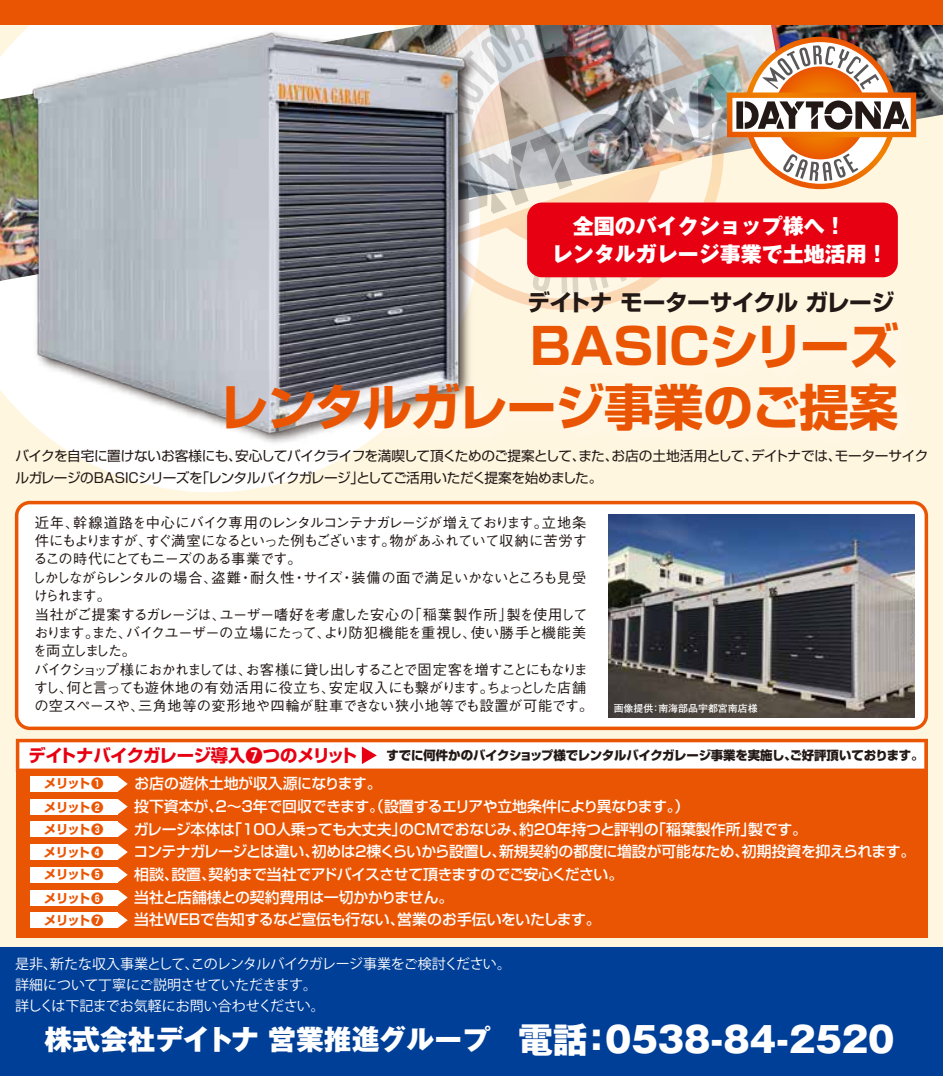
<style>
.page{position:relative;width:943px;height:1076px;background:#fff}
.page>*{position:absolute;margin:0;border:0;box-sizing:border-box;transform-origin:0 0}
.t1{font:700 49.52px/61.2px "Shin Go Pro";letter-spacing:-.035em;color:#ea5504;text-align:right}
.t2{font:800 27.82px "Gothic MB101 Pro";color:#fff}
.t3{font:700 22.75px "Shin Go Pro";letter-spacing:-.03em;color:#221815}
.t4{font:800 21px/28.9px "Gothic MB101 Pro";color:#fff;text-align:center}
.t5{font:700 17.32px "Shin Go Pro";letter-spacing:-.03em;color:#e60012}
.t6{font:500 14.88px "Shin Go Pro";letter-spacing:-.02em;color:#fff}
.t7{font:500 14.88px "Shin Go Pro";color:#fff}
.t8{font:500 14.17px/18.4px "Gothic BBB Pro";letter-spacing:-.055em;color:#221815}
.t9{font:14px/21px "Gothic MB101 Pro Regular 83 pv RKSJ H";letter-spacing:-.02em;color:#fff}
.t10{font:13.65px/22.8px "Shin Go Pro";letter-spacing:-.035em;color:#221815}
.t11{font:800 12.42px "Shin Go Pro";letter-spacing:-.02em;color:#221815}
.t12{font:700 12.42px "Shin Go Pro";letter-spacing:-.035em;color:#ea5504}
.t13{font:700 9.97px "Futo Go B101 Pro";color:#fff}
.s1{font-size:34.65px}
</style>
<div class="page">
<div style="left:0;top:0;width:943px;height:1075px;background:#fff6e0"></div>
<svg style="left:0;top:38px;width:315px;height:454px;fill:#fff"></svg>
<img style="left:0;top:62px;width:17px;height:219px">
<img style="left:916px;top:25px;width:27px;height:112px">
<div style="left:0;top:0;width:943px;height:25px;background:#ea5504"></div>
<svg style="left:15px;top:501px;width:913px;height:229px;background:#fcf4f0"></svg>
<img style="left:17px;top:25px;width:454px;height:414px">
<img style="left:196px;top:296px;width:690px;height:175px">
<img style="left:395px;top:25px;width:521px;height:268px">
<div style="left:0;top:946px;width:943px;height:129px;background:#003f98"></div>
<div style="left:16px;top:738px;width:911px;height:199px;background:#ea5504"></div>
<div style="left:527px;top:202px;width:370px;height:75px;background:#e60012;border-radius:15px"></div>
<img style="left:609px;top:515px;width:305px;height:202px">
<svg style="left:16px;top:738px;width:911px;height:53px"></svg>
<div style="left:31px;top:798px;width:87px;height:16px;background:#fff"></div>
<svg style="left:118px;top:799px;width:10px;height:15px"></svg>
<div style="left:31px;top:821px;width:87px;height:15px;background:#fff"></div>
<svg style="left:118px;top:822px;width:10px;height:14px"></svg>
<div style="left:31px;top:844px;width:87px;height:15px;background:#fff"></div>
<svg style="left:118px;top:844px;width:10px;height:15px"></svg>
<div style="left:31px;top:867px;width:87px;height:15px;background:#fff"></div>
<svg style="left:118px;top:867px;width:10px;height:15px"></svg>
<div style="left:31px;top:889px;width:87px;height:16px;background:#fff"></div>
<svg style="left:118px;top:890px;width:10px;height:15px"></svg>
<div style="left:31px;top:912px;width:87px;height:15px;background:#fff"></div>
<svg style="left:118px;top:912px;width:10px;height:15px"></svg>
<h3 class="t4" style="left:551px;top:208px;width:337px">全国のバイクショップ様へ！　<br>レンタルガレージ事業で土地活用！</h3>
<h3 class="t3" style="left:527px;top:284px;width:368px">デイトナ モーターサイクル ガレージ</h3>
<h1 class="t1" style="left:219px;top:310px;width:681px">ＢＡＳＩＣシリーズ<br>レンタルガレージ事業のご提案</h1>
<p class="t10" style="left:15px;top:442px;width:914px">バイクを自宅に置けないお客様にも、安心してバイクライフを満喫して頂くためのご提案として、また、お店の土地活用として、デイトナでは、モーターサイクルガレージのBASICシリーズを「レンタルバイクガレージ」としてご活用いただく提案を始めました。</p>
<p class="t8" style="left:32px;top:511px;width:563px">近年、幹線道路を中心にバイク専用のレンタルコンテナガレージが増えております。立地条件にもよりますが、すぐ満室になるといった例もございます。物があふれていて収納に苦労するこの時代にとてもニーズのある事業です。<br>しかしながらレンタルの場合、盗難・耐久性・サイズ・装備の面で満足いかないところも見受けられます。<br>当社がご提案するガレージは、ユーザー嗜好を考慮した安心の「稲葉製作所」製を使用しております。また、バイクユーザーの立場にたって、より防犯機能を重視し、使い勝手と機能美を両立しました。<br>バイクショップ様におかれましては、お客様に貸し出しすることで固定客を増すことにもなりますし、何と言っても遊休地の有効活用に役立ち、安定収入にも繋がります。ちょっとした店舗の空スペースや、三角地等の変形地や四輪が駐車できない狭小地等でも設置が可能です。</p>
<p class="t13" style="left:613px;top:700px;width:145px">画像提供：南海部品宇都宮南店様</p>
<p class="t5" style="left:29px;top:741px;width:330px">デイトナバイクガレージ導入❼つのメリット</p>
<p class="t11" style="left:386px;top:745px;width:538px">すでに何件かのバイクショップ様でレンタルバイクガレージ事業を実施し、ご好評頂いております。</p>
<p class="t12" style="left:44px;top:773px;width:61px">メリット❶</p>
<p class="t7" style="left:134px;top:771px;width:249px">お店の遊休土地が収入源になります。</p>
<p class="t12" style="left:44px;top:796px;width:61px">メリット❷</p>
<p class="t6" style="left:134px;top:793px;width:556px">投下資本が、２～３年で回収できます。（設置するエリアや立地条件により異なります。）</p>
<p class="t12" style="left:44px;top:819px;width:61px">メリット❸</p>
<p class="t6" style="left:134px;top:816px;width:674px">ガレージ本体は「100人乗っても大丈夫」のCMでおなじみ、約２０年持つと評判の「稲葉製作所」製です。</p>
<p class="t12" style="left:43px;top:841px;width:61px">メリット❹</p>
<p class="t6" style="left:134px;top:839px;width:783px">コンテナガレージとは違い、初めは２棟くらいから設置し、新規契約の都度に増設が可能なため、初期投資を抑えられます。</p>
<p class="t12" style="left:44px;top:864px;width:61px">メリット❺</p>
<p class="t6" style="left:134px;top:862px;width:490px">相談、設置、契約まで当社でアドバイスさせて頂きますのでご安心ください。</p>
<p class="t12" style="left:44px;top:887px;width:61px">メリット❻</p>
<p class="t6" style="left:134px;top:884px;width:321px">当社と店舗様との契約費用は一切かかりません。</p>
<p class="t12" style="left:44px;top:910px;width:61px">メリット❼</p>
<p class="t6" style="left:134px;top:907px;width:468px">当社ＷＥＢで告知するなど宣伝も行ない、営業のお手伝いをいたします。</p>
<p class="t9" style="left:15px;top:953px;width:497px">是非、新たな収入事業として、このレンタルバイクガレージ事業をご検討ください。詳細について丁寧にご説明させていただきます。<br>詳しくは下記までお気軽にお問い合わせください。</p>
<h2 class="t2" style="left:44px;top:1015px;width:851px">株式会社デイトナ 営業推進グループ　<span class="s1">電話：0538-84-2520</span></h2>
</div>
